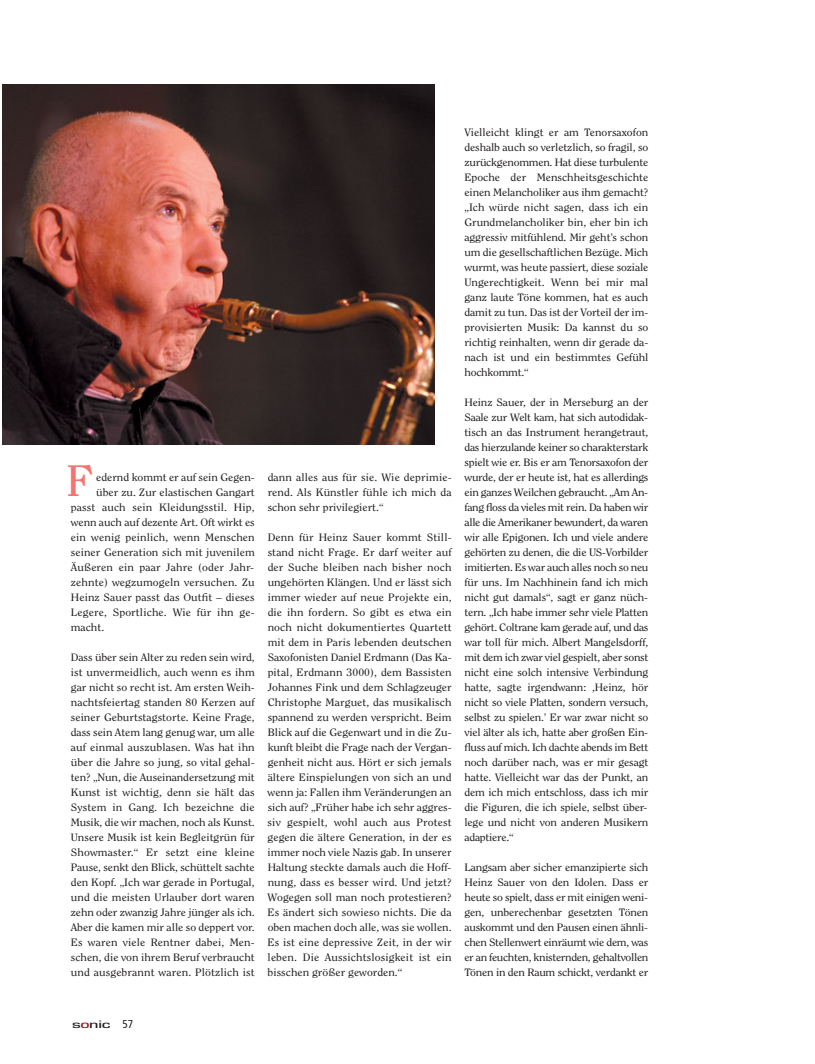
<style>
.page{position:relative;width:815px;height:1064px;background:#fff}
.page>*{position:absolute;margin:0;border:0;box-sizing:border-box;transform-origin:0 0}
.t1{font:43.75px "Clearface Std";color:#f37471;scale:1.1 1}
.t2{font:500 11.25px "Eurostile T";letter-spacing:-.02em;color:#231f20;scale:1.6 1}
.t3{font:10.62px/15px "Clearface Std";color:#231f20;text-align:justify;scale:1.1 1}
.s1{color:#971b1e}
.s2{font-family:"Frutiger LT Std";font-weight:400;font-stretch:condensed}
</style>
<div class="page">
<img style="left:2px;top:84px;width:433px;height:360px">
<h1 class="t1" style="left:66px;top:459px;width:26px">F</h1>
<p class="t3" style="left:96px;top:470px;width:146px">edernd kommt er auf sein Gegen-</p>
<p class="t3" style="left:96px;top:485px;width:146px">über zu. Zur elastischen Gangart</p>
<p class="t3" style="left:71px;top:500px;width:169px">passt auch sein Kleidungsstil. Hip,</p>
<p class="t3" style="left:71px;top:515px;width:169px">wenn auch auf dezente Art. Oft wirkt es</p>
<p class="t3" style="left:71px;top:530px;width:169px">ein wenig peinlich, wenn Menschen</p>
<p class="t3" style="left:71px;top:545px;width:169px">seiner Generation sich mit juvenilem</p>
<p class="t3" style="left:71px;top:560px;width:168px">Äußeren ein paar Jahre (oder Jahr-</p>
<p class="t3" style="left:71px;top:575px;width:169px">zehnte) wegzumogeln versuchen. Zu</p>
<p class="t3" style="left:71px;top:590px;width:169px">Heinz Sauer passt das Outfit – dieses</p>
<p class="t3" style="left:71px;top:605px;width:169px">Legere, Sportliche. Wie für ihn ge-</p>
<p class="t3" style="left:71px;top:620px;width:32px">macht.</p>
<p class="t3" style="left:71px;top:650px;width:169px">Dass über sein Alter zu reden sein wird, ist unvermeidlich, auch wenn es ihm gar nicht so recht ist. Am ersten Weih&shy;nachtsfeiertag standen 80 Kerzen auf seiner Geburtstagstorte. Keine Frage, dass sein Atem lang genug war, um alle auf einmal auszublasen. Was hat ihn über die Jahre so jung, so vital gehal&shy;ten? „Nun, die Auseinandersetzung mit Kunst ist wichtig, denn sie hält das System in Gang. Ich bezeichne die Musik, die wir machen, noch als Kunst.<br>Unsere Musik ist kein Begleitgrün für Showmaster.“ Er setzt eine kleine Pause, senkt den Blick, schüttelt sachte den Kopf. „Ich war gerade in Portugal, und die meisten Urlauber dort waren zehn oder zwanzig Jahre jünger als ich.<br>Aber die kamen mir alle so deppert vor.<br>Es waren viele Rentner dabei, Men&shy;schen, die von ihrem Beruf verbraucht und ausgebrannt waren. Plötzlich ist</p>
<p class="t3" style="left:268px;top:470px;width:169px">dann alles aus für sie. Wie deprimie&shy;rend. Als Künstler fühle ich mich da schon sehr privilegiert.“</p>
<p class="t3" style="left:268px;top:530px;width:169px">Denn für Heinz Sauer kommt Still&shy;stand nicht Frage. Er darf weiter auf der Suche bleiben nach bisher noch ungehörten Klängen. Und er lässt sich immer wieder auf neue Projekte ein, die ihn fordern. So gibt es etwa ein noch nicht dokumentiertes Quartett mit dem in Paris lebenden deutschen Saxofonisten Daniel Erdmann (Das Ka&shy;pital, Erdmann 3000), dem Bassisten Johannes Fink und dem Schlagzeuger Christophe Marguet, das musikalisch spannend zu werden verspricht. Beim Blick auf die Gegenwart und in die Zu&shy;kunft bleibt die Frage nach der Vergan&shy;genheit nicht aus. Hört er sich jemals ältere Einspielungen von sich an und wenn ja: Fallen ihm Veränderungen an sich auf? „Früher habe ich sehr aggres&shy;siv gespielt, wohl auch aus Protest gegen die ältere Generation, in der es immer noch viele Nazis gab. In unserer Haltung steckte damals auch die Hoff&shy;nung, dass es besser wird. Und jetzt?<br>Wogegen soll man noch protestieren?<br>Es ändert sich sowieso nichts. Die da oben machen doch alle, was sie wollen.<br>Es ist eine depressive Zeit, in der wir leben. Die Aussichtslosigkeit ist ein bisschen größer geworden.“</p>
<p class="t3" style="left:464px;top:125px;width:169px">Vielleicht klingt er am Tenorsaxofon deshalb auch so verletzlich, so fragil, so zurückgenommen. Hat diese turbulente Epoche der Menschheitsgeschichte einen Melancholiker aus ihm gemacht? „Ich würde nicht sagen, dass ich ein Grundmelancholiker bin, eher bin ich aggressiv mitfühlend. Mir geht’s schon um die gesellschaftlichen Bezüge. Mich wurmt, was heute passiert, diese soziale Ungerechtigkeit. Wenn bei mir mal ganz laute Töne kommen, hat es auch damit zu tun. Das ist der Vorteil der im&shy;provisierten Musik: Da kannst du so richtig reinhalten, wenn dir gerade da&shy;nach ist und ein bestimmtes Gefühl hochkommt.“</p>
<p class="t3" style="left:464px;top:395px;width:169px">Heinz Sauer, der in Merseburg an der Saale zur Welt kam, hat sich autodidak&shy;tisch an das Instrument herangetraut, das hierzulande keiner so charakterstark spielt wie er. Bis er am Tenorsaxofon der wurde, der er heute ist, hat es allerdings ein ganzes Weilchen gebraucht. „Am An&shy;fang floss da vieles mit rein. Da haben wir alle die Amerikaner bewundert, da waren wir alle Epigonen. Ich und viele andere gehörten zu denen, die die US-Vorbilder imitierten. Es war auch alles noch so neu für uns. Im Nachhinein fand ich mich nicht gut damals“, sagt er ganz nüch&shy;tern. „Ich habe immer sehr viele Platten gehört. Coltrane kam gerade auf, und das war toll für mich. Albert Mangelsdorff, mit dem ich zwar viel gespielt, aber sonst nicht eine solch intensive Verbindung hatte, sagte irgendwann: ,Heinz, hör nicht so viele Platten, sondern versuch, selbst zu spielen.’ Er war zwar nicht so viel älter als ich, hatte aber großen Ein&shy;fluss auf mich. Ich dachte abends im Bett noch darüber nach, was er mir gesagt hatte. Vielleicht war das der Punkt, an dem ich mich entschloss, dass ich mir die Figuren, die ich spiele, selbst über&shy;lege und nicht von anderen Musikern adaptiere.“</p>
<p class="t3" style="left:464px;top:860px;width:169px">Langsam aber sicher emanzipierte sich Heinz Sauer von den Idolen. Dass er heute so spielt, dass er mit einigen weni&shy;gen, unberechenbar gesetzten Tönen auskommt und den Pausen einen ähnli&shy;chen Stellenwert einräumt wie dem, was er an feuchten, knisternden, gehaltvollen Tönen in den Raum schickt, verdankt er</p>
<p class="t2" style="left:72px;top:1018px;width:40px">s<span class="s1">o</span>nic <span class="s2">57</span></p>
</div>
